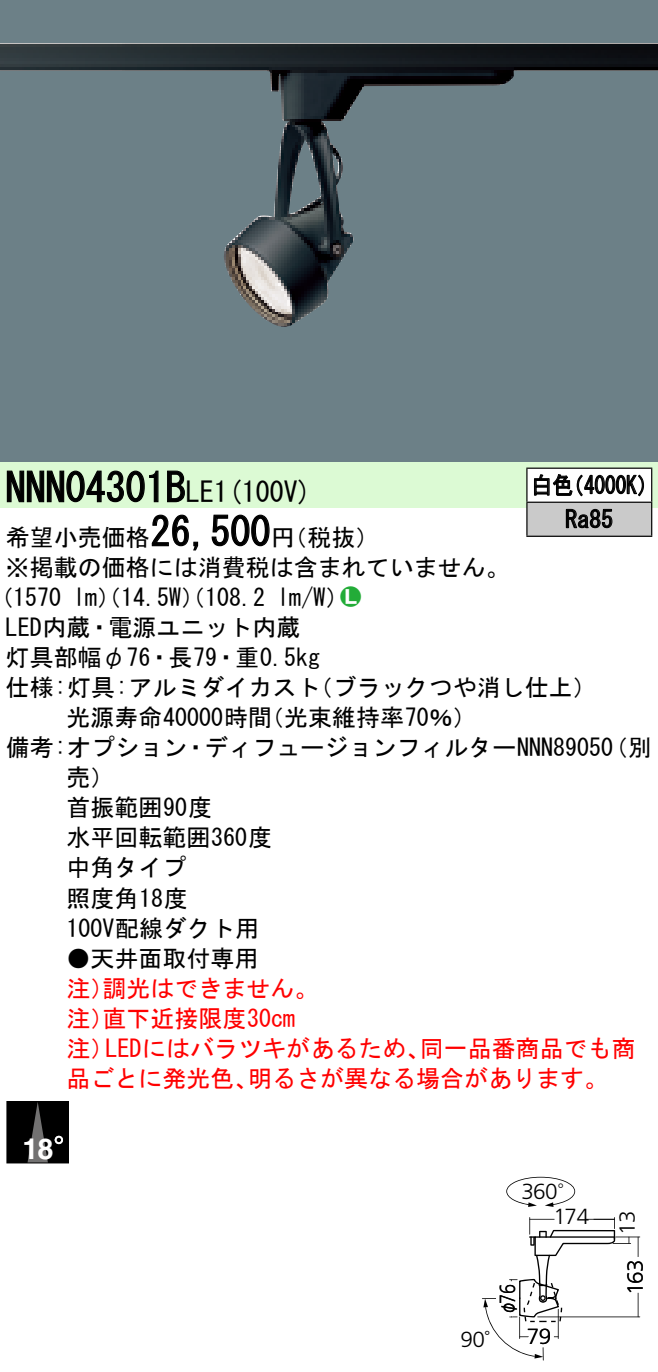
<style>
.page{position:relative;width:658px;height:1372px;background:#fff}
.page>*{position:absolute;margin:0;border:0;box-sizing:border-box;transform-origin:0 0}
.t1{font:40px "MS Gothic";color:#000}
.t2{font:700 28.8px "Helvetica LT Std";color:#fff}
.t3{font:28px "MS Gothic";color:#000}
.t4{font:24px/30px "MS Gothic";color:#000}
.t5{font:24px/30px "MS Gothic";color:#f00}
.t6{font:24px/34px "MS Gothic";color:#000;scale:.88 1}
.t7{font:24px "Ford Classification 1";color:#23ac38}
.t8{font:300 22px "Frutiger LT Std";letter-spacing:-.025em;color:#000}
.t9{font:300 22px "Frutiger LT Std";letter-spacing:-.025em;color:#000;scale:.82 1}
.t10{font:18px "Gothic MB101 Pro Regular 90 pv RKSJ H";color:#000;scale:.8 1}
.s1{font-size:40px}
.s2{color:#fff}
.s3{font-family:"Gothic MB101 Pro Regular 90 pv RKSJ H";font-weight:400;font-size:18px}
</style>
<div class="page">
<div style="left:0;top:0;width:658px;height:462px;background:#6c8087"></div>
<img style="left:0;top:43px;width:658px;height:284px">
<div style="left:0;top:462px;width:658px;height:45px;background:#dcfad4"></div>
<svg style="left:6px;top:470px;width:153px;height:32px"></svg>
<svg style="left:167px;top:470px;width:18px;height:32px"></svg>
<svg style="left:151px;top:514px;width:48px;height:37px"></svg>
<svg style="left:211px;top:514px;width:59px;height:32px"></svg>
<div style="left:7px;top:1101px;width:61px;height:61px;background:#000"></div>
<svg style="left:27px;top:1103px;width:21px;height:58px"></svg>
<div style="left:7px;top:1101px;width:62px;height:62px;border:1px solid #000"></div>
<svg style="left:55px;top:1135px;width:8px;height:8px"></svg>
<div style="left:527px;top:468px;width:124px;height:34px;background:#fff"></div>
<div style="left:527px;top:502px;width:124px;height:34px;background:#cacaca"></div>
<hr style="left:526px;top:467px;width:126px;height:2px;background:#000">
<hr style="left:526px;top:468px;width:1px;height:33px;background:#000">
<hr style="left:651px;top:468px;width:1px;height:33px;background:#000">
<hr style="left:526px;top:501px;width:126px;height:2px;background:#000">
<hr style="left:526px;top:502px;width:1px;height:33px;background:#000">
<hr style="left:651px;top:502px;width:1px;height:33px;background:#000">
<hr style="left:526px;top:535px;width:126px;height:2px;background:#000">
<svg style="left:534px;top:474px;width:110px;height:23px"></svg>
<svg style="left:565px;top:508px;width:47px;height:20px"></svg>
<svg style="left:482px;top:1176px;width:159px;height:184px"></svg>
<h1 class="t1" style="left:6px;top:467px;width:162px">NNN04301</h1>
<p class="t3" style="left:166px;top:478px;width:147px"><span class="s1">B</span>LE (1 100 (V</p>
<h1 class="t1" style="left:150px;top:511px;width:121px">26,500</h1>
<p class="t4" style="left:6px;top:522px;width:505px">希望小売価格<br>※掲載の価格には消費税は含まれていません。</p>
<p class="t7" style="left:340px;top:585px;width:22px">2<span class="s2">7</span></p>
<p class="t4" style="left:271px;top:522px;width:109px">（円税抜(</p>
<p class="t4" style="left:277px;top:582px;width:73px">l m (W/</p>
<p class="t4" style="left:-11px;top:582px;width:74px">（1570</p>
<p class="t4" style="left:6px;top:612px;width:296px">LED内蔵・電源ユニット内蔵</p>
<p class="t4" style="left:6px;top:642px;width:316px">灯具部幅φ76・長79・重0.5kg</p>
<p class="t4" style="left:73px;top:582px;width:193px">lm）（14.5 ）（W 108.2</p>
<p class="t6" style="left:565px;top:468px;width:56px;text-indent:-34px">白色<br>Ra85</p>
<p class="t6" style="left:563px;top:468px;width:110px">（4000 (K</p>
<p class="t4" style="left:309px;top:672px;width:290px">（ブラックつや消し仕上(</p>
<p class="t4" style="left:260px;top:672px;width:218px;text-indent:-254px">仕様:灯具:アルミダイカスト<br>（光束維持率70％(</p>
<p class="t4" style="left:66px;top:702px;width:207px">光源寿命40000時間</p>
<p class="t4" style="left:66px;top:732px;width:548px;text-indent:-61px">備考:オプション・ディフュージョンフィルターNNN89050売(<br>首振範囲90度<br>水平回転範囲360度<br>中角タイプ<br>照度角18度<br>100V配線ダクト用</p>
<p class="t4" style="left:66px;top:942px;width:193px">●天井面取付専用</p>
<p class="t5" style="left:102px;top:972px;width:217px">調光はできません。</p>
<p class="t5" style="left:102px;top:972px;width:194px;text-indent:-36px">注）<br>直下近接限度30cm</p>
<p class="t5" style="left:66px;top:1002px;width:49px">注）</p>
<p class="t4" style="left:604px;top:732px;width:49px">（別</p>
<p class="t5" style="left:66px;top:1032px;width:49px">注）</p>
<p class="t5" style="left:105px;top:1032px;width:326px">LEDにはバラツキがあるため、</p>
<p class="t5" style="left:420px;top:1032px;width:217px">同一品番商品でも商</p>
<p class="t5" style="left:66px;top:1062px;width:193px">品ごとに発光色、</p>
<p class="t5" style="left:248px;top:1062px;width:362px">明るさが異なる場合があります。</p>
<p class="t2" style="left:23px;top:1131px;width:33px">18</p>
<p class="t8" style="left:460px;top:1326px;width:31px">90˚</p>
<p class="t8" style="left:521px;top:1178px;width:56px">360<span class="s3">°</span></p>
<p class="t9" style="left:495px;top:1303px;width:25px;rotate:-90deg">76</p>
<p class="t10" style="left:492px;top:1314px;width:19px;rotate:-90deg">φ</p>
<p class="t8" style="left:553px;top:1204px;width:37px">174</p>
<p class="t8" style="left:615px;top:1234px;width:25px;rotate:-90deg">13</p>
<p class="t8" style="left:622px;top:1294px;width:37px;rotate:-90deg">163</p>
<p class="t8" style="left:526px;top:1324px;width:26px">79</p>
</div>
